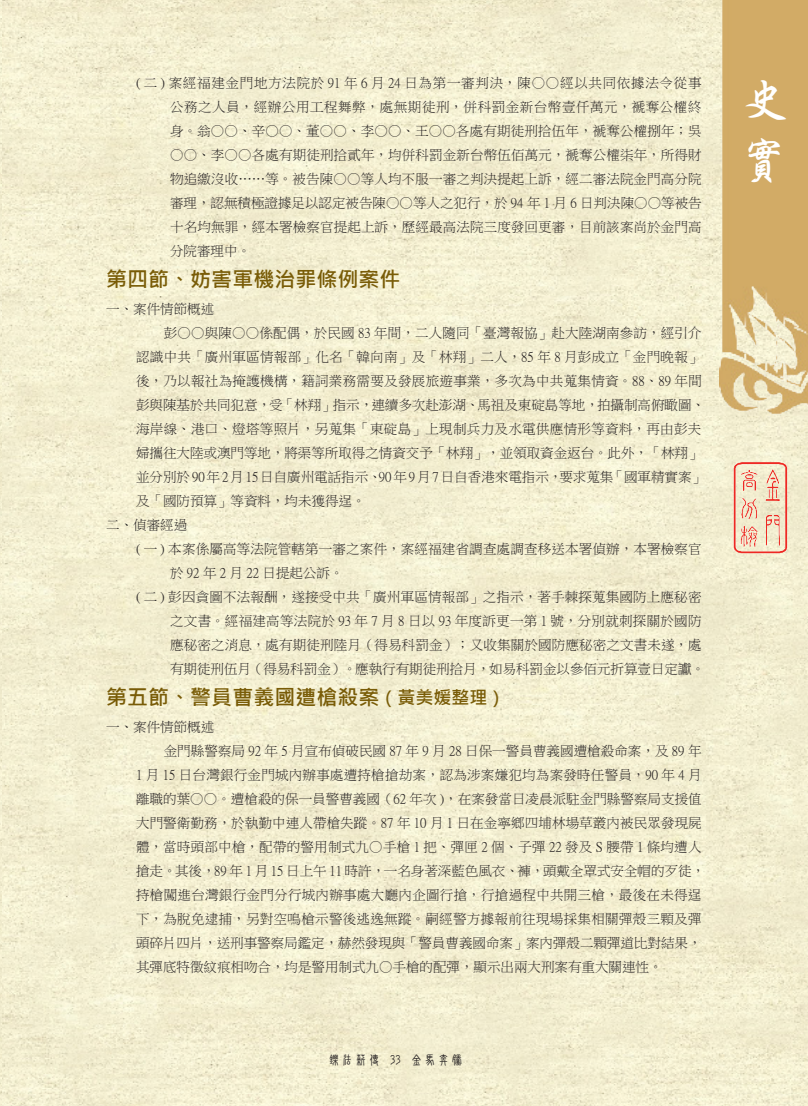
<style>
.page{position:relative;width:808px;height:1106px;background:#fff}
.page>*{position:absolute;margin:0;border:0;box-sizing:border-box;transform-origin:0 0}
.t1{font:48px/60.4px "Singkai EG Bold Big 5";color:#fff}
.署史第一節{font:700 21px "Microsoft Jheng Hei";color:#795c07}
.署史一_內文{font:13.5px/24px "P Ming Li U";letter-spacing:.005em;color:#231f20}
.署史_一{font:13.5px/24px "P Ming Li U";letter-spacing:.01em;color:#231f20;text-align:justify}
.署史一{font:13.5px "P Ming Li U";color:#231f20}
.t2{font:13.5px "DF New Chuan Md HKP BF";color:#231f20}
.s1{font-size:18px}
</style>
<div class="page">
<img style="left:0;top:0;width:808px;height:1106px">
<img style="left:719px;top:0;width:89px;height:429px">
<img style="left:734px;top:461px;width:55px;height:92px">
<p class="署史_一" style="left:170px;top:71px;width:533px;text-indent:-34px">( 二 ) 案經福建金門地方法院於 91 年 6 月 24 日為第一審判決，陳○○經以共同依據法令從事公務之人員，經辦公用工程舞弊，處無期徒刑，併科罰金新台幣壹仟萬元，褫奪公權終身。翁○○、辛○○、董○○、李○○、王○○各處有期徒刑拾伍年，褫奪公權捌年；吳</p>
<p class="署史_一" style="left:170px;top:143px;width:533px">○○、李○○各處有期徒刑拾貳年，均併科罰金新台幣伍佰萬元，褫奪公權柒年，所得財物追繳沒收……等。被告陳○○等人均不服一審之判決提起上訴，經二審法院金門高分院審理，認無積極證據足以認定被告陳○○等人之犯行，於 94 年 1 月 6 日判決陳○○等被告十名均無罪，經本署檢察官提起上訴，歷經最高法院三度發回更審，目前該案尚於金門高分院審理中。</p>
<p class="署史第一節" style="left:106px;top:266px;width:295px">第四節、妨害軍機治罪條例案件</p>
<p class="署史一" style="left:106px;top:302px;width:109px">一、案件情節概述</p>
<p class="署史一_內文" style="left:136px;top:321px;width:570px;text-indent:28px">彭○○與陳○○係配偶，於民國 83 年間，二人隨同「臺灣報協」赴大陸湖南參訪，經引介認識中共「廣州軍區情報部」化名「韓向南」及「林翔」二人，85 年 8 月彭成立「金門晚報」後，乃以報社為掩護機構，籍詞業務需要及發展旅遊事業，多次為中共蒐集情資。88、89 年間彭與陳基於共同犯意，受「林翔」指示，連續多次赴澎湖、馬祖及東碇島等地，拍攝制高俯瞰圖、海岸線、港口、燈塔等照片，另蒐集「東碇島」上現制兵力及水電供應情形等資料，再由彭夫婦攜往大陸或澳門等地，將渠等所取得之情資交予「林翔」，並領取資金返台。此外，「林翔」並分別於 90 年 2 月 15 日自廣州電話指示、90 年 9 月 7 日自香港來電指示，要求蒐集「國軍精實案」及「國防預算」等資料，均未獲得逞。</p>
<p class="署史一" style="left:106px;top:518px;width:82px">二、偵審經過</p>
<p class="署史_一" style="left:170px;top:537px;width:533px;text-indent:-34px">( 一 ) 本案係屬高等法院管轄第一審之案件，案經福建省調查處調查移送本署偵辦，本署檢察官於 92 年 2 月 22 日提起公訴。</p>
<p class="署史_一" style="left:170px;top:585px;width:536px;text-align:left;text-indent:-34px">( 二 ) 彭因貪圖不法報酬，遂接受中共「廣州軍區情報部」之指示，著手棘探蒐集國防上應秘密之文書。經福建高等法院於 93 年 7 月 8 日以 93 年度訴更一第 1 號，分別就刺探關於國防應秘密之消息，處有期徒刑陸月（得易科罰金）；又收集關於國防應秘密之文書未遂，處有期徒刑伍月（得易科罰金）。應執行有期徒刑拾月，如易科罰金以參佰元折算壹日定讞。</p>
<p class="署史第一節" style="left:106px;top:684px;width:400px">第五節、警員曹義國遭槍殺案<span class="s1">（黃美媛整理）</span></p>
<p class="署史一" style="left:106px;top:720px;width:109px">一、案件情節概述</p>
<p class="署史一_內文" style="left:136px;top:739px;width:570px;text-indent:28px">金門縣警察局 92 年 5 月宣布偵破民國 87 年 9 月 28 日保一警員曹義國遭槍殺命案，及 89 年1 月 15 日台灣銀行金門城內辦事處遭持槍搶劫案，認為涉案嫌犯均為案發時任警員，90 年 4 月離職的葉○○。遭槍殺的保一員警曹義國（62 年次 )，在案發當日凌晨派駐金門縣警察局支援值大門警衛勤務，於執勤中連人帶槍失蹤。87 年 10 月 1 日在金寧鄉四埔林場草叢內被民眾發現屍體，當時頭部中槍，配帶的警用制式九○手槍 1 把、彈匣 2 個、子彈 22 發及 S 腰帶 1 條均遭人搶走。其後，89 年 1 月 15 日上午 11 時許，一名身著深藍色風衣、褲，頭戴全罩式安全帽的歹徒，持槍闖進台灣銀行金門分行城內辦事處大廳內企圖行搶，行搶過程中共開三槍，最後在未得逞下，為脫免逮捕，另對空鳴槍示警後逃逸無蹤。嗣經警方據報前往現場採集相關彈殼三顆及彈頭碎片四片，送刑事警察局鑑定，赫然發現與「警員曹義國命案」案內彈殼二顆彈道比對結果，其彈底特徵紋痕相吻合，均是警用制式九○手槍的配彈，顯示出兩大刑案有重大關連性。</p>
<p class="t2" style="left:327px;top:1053px;width:138px">鑠法薪傳 33 金馬奔騰</p>
<h1 class="t1" style="left:741px;top:70px;width:47px">史實</h1>
</div>
